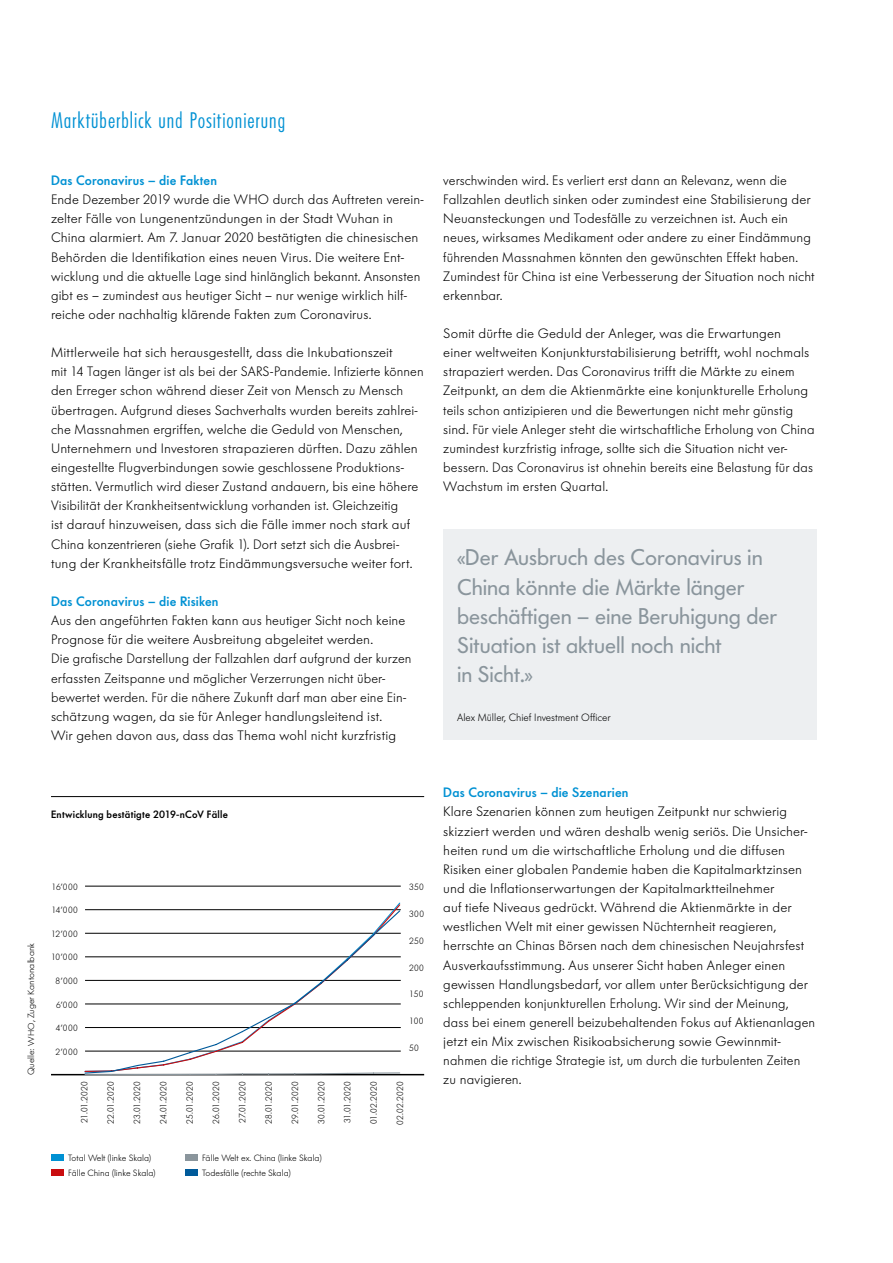
<style>
.page{position:relative;width:893px;height:1263px;background:#fff}
.page>*{position:absolute;margin:0;border:0;box-sizing:border-box;transform-origin:0 0}
.t1{font:22.5px/29.2px "Futura BQ";color:#8a959c}
.t2{font:300 22.5px "Futura Condensed BQ";letter-spacing:.04em;color:#0091d3}
.t3{font:300 13.5px/19.2px "Futura BQ";letter-spacing:.01em;color:#000}
.t4{font:500 13.5px "Futura BQ";letter-spacing:.015em;color:#0091d3}
.t5{font:500 10.5px "Futura BQ";letter-spacing:.025em;color:#000}
.t6{font:300 10.5px "Futura BQ";color:#000}
.t7{font:300 9px "Futura BQ";color:#000}
.s1{font-size:8.55px}
</style>
<div class="page">
<div style="left:443px;top:529px;width:373px;height:211px;background:#edeff1"></div>
<hr style="left:51px;top:796px;width:373px;height:1px;background:#000">
<hr style="left:85px;top:886px;width:316px;height:1px;background:#000">
<hr style="left:51px;top:1074px;width:373px;height:1px;background:#000">
<svg style="left:85px;top:1074px;width:131px;height:1px"></svg>
<hr style="left:216px;top:1073px;width:26px;height:2px;background:#8a959c">
<svg style="left:84px;top:909px;width:317px;height:165px"></svg>
<div style="left:51px;top:1154px;width:13px;height:7px;background:#0091d3"></div>
<div style="left:185px;top:1154px;width:13px;height:7px;background:#8a959c"></div>
<div style="left:51px;top:1169px;width:13px;height:6px;background:#c90c0f"></div>
<div style="left:185px;top:1169px;width:13px;height:6px;background:#005a9a"></div>
<h1 class="t2" style="left:51px;top:107px;width:236px">Marktüberblick und Positionierung</h1>
<p class="t4" style="left:51px;top:171px;width:167px">Das Coronavirus – die Fakten</p>
<p class="t3" style="left:51px;top:190px;width:375px">Ende Dezember 2019 wurde die WHO durch das Auftreten verein&shy;zelter Fälle von Lungenentzündungen in der Stadt Wuhan in China alarmiert. Am 7. Januar 2020 bestätigten die chinesischen Behörden die Identifikation eines neuen Virus. Die weitere Ent&shy;wicklung und die aktuelle Lage sind hinlänglich bekannt. Ansonsten gibt es – zumindest aus heutiger Sicht – nur wenige wirklich hilf&shy;reiche oder nachhaltig klärende Fakten zum Coronavirus.</p>
<p class="t3" style="left:51px;top:343px;width:374px">Mittlerweile hat sich herausgestellt, dass die Inkubationszeit<br>mit 14 Tagen länger ist als bei der SARS-Pandemie. Infizierte können den Erreger schon während dieser Zeit von Mensch zu Mensch übertragen. Aufgrund dieses Sachverhalts wurden bereits zahlrei&shy;che Massnahmen ergriffen, welche die Geduld von Menschen, Unternehmern und Investoren strapazieren dürften. Dazu zählen eingestellte Flugverbindungen sowie geschlossene Produktions&shy;stätten. Vermutlich wird dieser Zustand andauern, bis eine höhere Visibilität der Krankheitsentwicklung vorhanden ist. Gleichzeitig<br>ist darauf hinzuweisen, dass sich die Fälle immer noch stark auf China konzentrieren (siehe Grafik 1). Dort setzt sich die Ausbrei&shy;tung der Krankheitsfälle trotz Eindämmungsversuche weiter fort.</p>
<p class="t4" style="left:51px;top:592px;width:169px">Das Coronavirus – die Risiken</p>
<p class="t3" style="left:51px;top:611px;width:362px">Aus den angeführten Fakten kann aus heutiger Sicht noch keine Prognose für die weitere Ausbreitung abgeleitet werden.<br>Die grafische Darstellung der Fallzahlen darf aufgrund der kurzen erfassten Zeitspanne und möglicher Verzerrungen nicht über&shy;bewertet werden. Für die nähere Zukunft darf man aber eine Ein&shy;schätzung wagen, da sie für Anleger handlungsleitend ist.<br>Wir gehen davon aus, dass das Thema wohl nicht kurzfristig</p>
<p class="t5" style="left:51px;top:808px;width:178px">Entwicklung bestätigte 2019-nCoV Fälle</p>
<p class="t7" style="left:25px;top:1075px;width:134px;rotate:-90deg">Quelle: <span class="s1">WHO</span>, Zuger Kantonalbank</p>
<p class="t7" style="left:52px;top:881px;width:28px">16’000</p>
<p class="t7" style="left:409px;top:881px;width:16px">350</p>
<p class="t7" style="left:409px;top:908px;width:16px">300</p>
<p class="t7" style="left:409px;top:935px;width:16px">250</p>
<p class="t7" style="left:409px;top:961px;width:16px">200</p>
<p class="t7" style="left:409px;top:988px;width:16px">150</p>
<p class="t7" style="left:409px;top:1015px;width:16px">100</p>
<p class="t7" style="left:409px;top:1042px;width:11px">50</p>
<p class="t7" style="left:51px;top:904px;width:28px">14’000</p>
<p class="t7" style="left:51px;top:928px;width:28px">12’000</p>
<p class="t7" style="left:51px;top:951px;width:28px">10’000</p>
<p class="t7" style="left:56px;top:975px;width:24px">8’000</p>
<p class="t7" style="left:56px;top:998px;width:23px">6’000</p>
<p class="t7" style="left:56px;top:1022px;width:24px">4’000</p>
<p class="t7" style="left:56px;top:1046px;width:24px">2’000</p>
<p class="t7" style="left:79px;top:1123px;width:43px;rotate:-90deg">21.01.2020</p>
<p class="t7" style="left:105px;top:1124px;width:44px;rotate:-90deg">22.01.2020</p>
<p class="t7" style="left:131px;top:1124px;width:44px;rotate:-90deg">23.01.2020</p>
<p class="t7" style="left:158px;top:1124px;width:44px;rotate:-90deg">24.01.2020</p>
<p class="t7" style="left:184px;top:1124px;width:44px;rotate:-90deg">25.01.2020</p>
<p class="t7" style="left:210px;top:1124px;width:44px;rotate:-90deg">26.01.2020</p>
<p class="t7" style="left:236px;top:1123px;width:43px;rotate:-90deg">27.01.2020</p>
<p class="t7" style="left:263px;top:1124px;width:44px;rotate:-90deg">28.01.2020</p>
<p class="t7" style="left:289px;top:1124px;width:44px;rotate:-90deg">29.01.2020</p>
<p class="t7" style="left:315px;top:1124px;width:44px;rotate:-90deg">30.01.2020</p>
<p class="t7" style="left:342px;top:1123px;width:43px;rotate:-90deg">31.01.2020</p>
<p class="t7" style="left:368px;top:1124px;width:44px;rotate:-90deg">01.02.2020</p>
<p class="t7" style="left:394px;top:1125px;width:45px;rotate:-90deg">02.02.2020</p>
<p class="t7" style="left:68px;top:1152px;width:84px">Total Welt (linke Skala)</p>
<p class="t7" style="left:202px;top:1152px;width:121px">Fälle Welt ex. China (linke Skala)</p>
<p class="t7" style="left:68px;top:1166px;width:89px">Fälle China (linke Skala)</p>
<p class="t7" style="left:202px;top:1166px;width:90px">Todesfälle (rechte Skala)</p>
<p class="t3" style="left:443px;top:171px;width:373px">verschwinden wird. Es verliert erst dann an Relevanz, wenn die Fallzahlen deutlich sinken oder zumindest eine Stabilisierung der Neuansteckungen und Todesfälle zu verzeichnen ist. Auch ein neues, wirksames Medikament oder andere zu einer Eindämmung führenden Massnahmen könnten den gewünschten Effekt haben.<br>Zumindest für China ist eine Verbesserung der Situation noch nicht erkennbar.</p>
<p class="t3" style="left:443px;top:324px;width:373px">Somit dürfte die Geduld der Anleger, was die Erwartungen<br>einer weltweiten Konjunkturstabilisierung betrifft, wohl nochmals strapaziert werden. Das Coronavirus trifft die Märkte zu einem Zeitpunkt, an dem die Aktienmärkte eine konjunkturelle Erholung teils schon antizipieren und die Bewertungen nicht mehr günstig sind. Für viele Anleger steht die wirtschaftliche Erholung von China zumindest kurzfristig infrage, sollte sich die Situation nicht ver&shy;bessern. Das Coronavirus ist ohnehin bereits eine Belastung für das Wachstum im ersten Quartal.</p>
<h1 class="t1" style="left:457px;top:543px;width:322px">«Der Ausbruch des Coronavirus in<br>China könnte die Märkte länger beschäftigen – eine Beruhigung der<br>Situation ist aktuell noch nicht<br>in Sicht.»</h1>
<p class="t6" style="left:457px;top:710px;width:155px">Alex Müller, Chief Investment Officer</p>
<p class="t4" style="left:443px;top:784px;width:187px">Das Coronavirus – die Szenarien</p>
<p class="t3" style="left:443px;top:802px;width:373px">Klare Szenarien können zum heutigen Zeitpunkt nur schwierig skizziert werden und wären deshalb wenig seriös. Die Unsicher&shy;heiten rund um die wirtschaftliche Erholung und die diffusen Risiken einer globalen Pandemie haben die Kapitalmarktzinsen und die Inflationserwartungen der Kapitalmarktteilnehmer<br>auf tiefe Niveaus gedrückt. Während die Aktienmärkte in der westlichen Welt mit einer gewissen Nüchternheit reagieren, herrschte an Chinas Börsen nach dem chinesischen Neujahrsfest Ausverkaufsstimmung. Aus unserer Sicht haben Anleger einen gewissen Handlungsbedarf, vor allem unter Berücksichtigung der schleppenden konjunkturellen Erholung. Wir sind der Meinung, dass bei einem generell beizubehaltenden Fokus auf Aktienanlagen jetzt ein Mix zwischen Risikoabsicherung sowie Gewinnmit&shy;nahmen die richtige Strategie ist, um durch die turbulenten Zeiten zu navigieren.</p>
</div>
